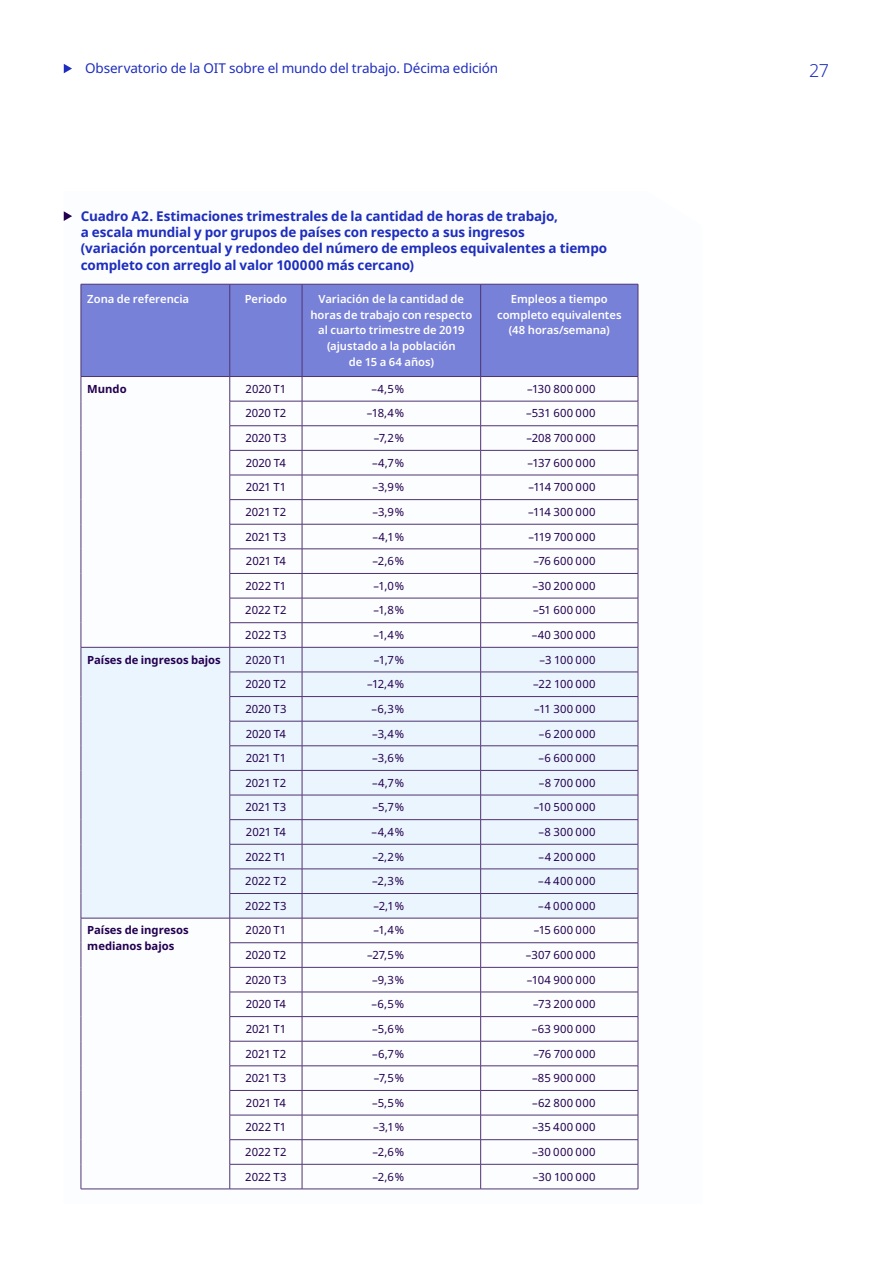
<style>
.page{position:relative;width:893px;height:1263px;background:#fff}
.page>*{position:absolute;margin:0;border:0;box-sizing:border-box;transform-origin:0 0}
.t1{font:300 18px "Noto Sans";color:#1e2dbe}
.Note_-title-table{font:700 13.5px/16.2px "Noto Sans";letter-spacing:-.01em;color:#1e2dbe}
.t2{font:13.5px "Noto Sans";letter-spacing:-.01em;color:#1e2dbe}
.table_text{font:11.25px "Noto Sans";letter-spacing:.015em;color:#230050}
.table_header{font:600 11.25px/15.8px "Noto Sans";color:#fff;text-align:center}
.table_text-2{font:700 11.25px "Noto Sans";letter-spacing:-.005em;color:#230050}
</style>
<div class="page">
<svg style="left:64px;top:64px;width:8px;height:9px"></svg>
<svg style="left:64px;top:211px;width:8px;height:10px"></svg>
<div style="left:82px;top:285px;width:556px;height:91px;background:#7881d8"></div>
<div style="left:82px;top:648px;width:148px;height:270px;background:#ebf5fd"></div>
<hr style="left:230px;top:284px;width:1px;height:92px;background:#4f3373">
<hr style="left:81px;top:647px;width:149px;height:1px;background:#4f3373">
<hr style="left:302px;top:284px;width:1px;height:92px;background:#4f3373">
<hr style="left:81px;top:918px;width:149px;height:1px;background:#4f3373">
<svg style="left:81px;top:377px;width:1px;height:812px"></svg>
<hr style="left:81px;top:284px;width:149px;height:1px;background:#4f3373">
<hr style="left:81px;top:284px;width:1px;height:92px;background:#4f3373">
<hr style="left:230px;top:284px;width:72px;height:1px;background:#4f3373">
<hr style="left:302px;top:284px;width:179px;height:1px;background:#4f3373">
<hr style="left:481px;top:284px;width:157px;height:1px;background:#4f3373">
<hr style="left:480px;top:284px;width:1px;height:92px;background:#4f3373">
<hr style="left:638px;top:284px;width:1px;height:92px;background:#4f3373">
<hr style="left:81px;top:376px;width:149px;height:1px;background:#4f3373">
<hr style="left:230px;top:376px;width:72px;height:1px;background:#4f3373">
<hr style="left:302px;top:376px;width:179px;height:1px;background:#4f3373">
<hr style="left:481px;top:376px;width:157px;height:1px;background:#4f3373">
<hr style="left:81px;top:1189px;width:149px;height:1px;background:#4f3373">
<svg style="left:230px;top:377px;width:409px;height:812px"></svg>
<hr style="left:230px;top:1164px;width:72px;height:1px;background:#4f3373">
<hr style="left:230px;top:1189px;width:72px;height:1px;background:#4f3373">
<hr style="left:302px;top:1164px;width:179px;height:1px;background:#4f3373">
<hr style="left:302px;top:1189px;width:179px;height:1px;background:#4f3373">
<hr style="left:481px;top:1164px;width:157px;height:1px;background:#4f3373">
<hr style="left:481px;top:1189px;width:157px;height:1px;background:#4f3373">
<p class="t2" style="left:85px;top:59px;width:414px">Observatorio de la OIT sobre el mundo del trabajo. Décima edición</p>
<h1 class="t1" style="left:809px;top:57px;width:22px">27</h1>
<p class="Note_-title-table" style="left:81px;top:208px;width:528px">Cuadro A2. Estimaciones trimestrales de la cantidad de horas de trabajo,<br>a escala mundial y por grupos de países con respecto a sus ingresos<br>(variación porcentual y redondeo del número de empleos equivalentes a tiempo completo con arreglo al valor 100000 más cercano)</p>
<p class="table_header" style="left:87px;top:291px;width:103px">Zona de referencia</p>
<p class="table_header" style="left:245px;top:291px;width:44px">Periodo</p>
<p class="table_header" style="left:310px;top:291px;width:163px">Variación de la cantidad de horas de trabajo con respecto al cuarto trimestre de 2019 (ajustado a la población<br>de 15 a 64 años)</p>
<p class="table_header" style="left:497px;top:291px;width:126px">Empleos a tiempo completo equivalentes</p>
<p class="table_header" style="left:509px;top:323px;width:103px">(48 horas/semana)</p>
<p class="table_text-2" style="left:87px;top:381px;width:41px">Mundo</p>
<p class="table_text" style="left:246px;top:381px;width:42px">2020 T1</p>
<p class="table_text" style="left:371px;top:381px;width:34px">–4,5%</p>
<p class="table_text" style="left:527px;top:381px;width:70px">–130 800 000</p>
<p class="table_text" style="left:245px;top:405px;width:42px">2020 T2</p>
<p class="table_text" style="left:367px;top:405px;width:39px">–18,4%</p>
<p class="table_text" style="left:526px;top:405px;width:71px">–531 600 000</p>
<p class="table_text" style="left:245px;top:430px;width:43px">2020 T3</p>
<p class="table_text" style="left:374px;top:430px;width:32px">–7,2%</p>
<p class="table_text" style="left:526px;top:430px;width:71px">–208 700 000</p>
<p class="table_text" style="left:246px;top:455px;width:42px">2020 T4</p>
<p class="table_text" style="left:372px;top:455px;width:34px">–4,7%</p>
<p class="table_text" style="left:527px;top:455px;width:70px">–137 600 000</p>
<p class="table_text" style="left:246px;top:479px;width:42px">2021 T1</p>
<p class="table_text" style="left:373px;top:479px;width:33px">–3,9%</p>
<p class="table_text" style="left:528px;top:479px;width:69px">–114 700 000</p>
<p class="table_text" style="left:245px;top:504px;width:42px">2021 T2</p>
<p class="table_text" style="left:373px;top:504px;width:33px">–3,9%</p>
<p class="table_text" style="left:528px;top:504px;width:69px">–114 300 000</p>
<p class="table_text" style="left:245px;top:528px;width:42px">2021 T3</p>
<p class="table_text" style="left:372px;top:528px;width:33px">–4,1%</p>
<p class="table_text" style="left:528px;top:528px;width:68px">–119 700 000</p>
<p class="table_text" style="left:246px;top:553px;width:41px">2021 T4</p>
<p class="table_text" style="left:373px;top:553px;width:33px">–2,6%</p>
<p class="table_text" style="left:533px;top:553px;width:64px">–76 600 000</p>
<p class="table_text" style="left:246px;top:578px;width:42px">2022 T1</p>
<p class="table_text" style="left:374px;top:578px;width:32px">–1,0%</p>
<p class="table_text" style="left:532px;top:578px;width:64px">–30 200 000</p>
<p class="table_text" style="left:245px;top:602px;width:43px">2022 T2</p>
<p class="table_text" style="left:373px;top:602px;width:32px">–1,8%</p>
<p class="table_text" style="left:533px;top:602px;width:64px">–51 600 000</p>
<p class="table_text" style="left:245px;top:627px;width:43px">2022 T3</p>
<p class="table_text" style="left:373px;top:627px;width:32px">–1,4%</p>
<p class="table_text" style="left:532px;top:627px;width:65px">–40 300 000</p>
<p class="table_text-2" style="left:87px;top:652px;width:135px">Países de ingresos bajos</p>
<p class="table_text" style="left:246px;top:652px;width:42px">2020 T1</p>
<p class="table_text" style="left:374px;top:652px;width:32px">–1,7%</p>
<p class="table_text" style="left:539px;top:652px;width:57px">–3 100 000</p>
<p class="table_text" style="left:245px;top:676px;width:42px">2020 T2</p>
<p class="table_text" style="left:367px;top:676px;width:39px">–12,4%</p>
<p class="table_text" style="left:533px;top:676px;width:64px">–22 100 000</p>
<p class="table_text" style="left:245px;top:701px;width:43px">2020 T3</p>
<p class="table_text" style="left:371px;top:701px;width:34px">–6,3%</p>
<p class="table_text" style="left:534px;top:701px;width:63px">–11 300 000</p>
<p class="table_text" style="left:246px;top:725px;width:42px">2020 T4</p>
<p class="table_text" style="left:372px;top:725px;width:33px">–3,4%</p>
<p class="table_text" style="left:539px;top:725px;width:58px">–6 200 000</p>
<p class="table_text" style="left:246px;top:750px;width:42px">2021 T1</p>
<p class="table_text" style="left:372px;top:750px;width:33px">–3,6%</p>
<p class="table_text" style="left:538px;top:750px;width:59px">–6 600 000</p>
<p class="table_text" style="left:245px;top:775px;width:42px">2021 T2</p>
<p class="table_text" style="left:372px;top:775px;width:34px">–4,7%</p>
<p class="table_text" style="left:539px;top:775px;width:58px">–8 700 000</p>
<p class="table_text" style="left:245px;top:799px;width:42px">2021 T3</p>
<p class="table_text" style="left:373px;top:799px;width:33px">–5,7%</p>
<p class="table_text" style="left:534px;top:799px;width:63px">–10 500 000</p>
<p class="table_text" style="left:246px;top:824px;width:41px">2021 T4</p>
<p class="table_text" style="left:372px;top:824px;width:34px">–4,4%</p>
<p class="table_text" style="left:539px;top:824px;width:58px">–8 300 000</p>
<p class="table_text" style="left:246px;top:848px;width:42px">2022 T1</p>
<p class="table_text" style="left:372px;top:848px;width:33px">–2,2%</p>
<p class="table_text" style="left:539px;top:848px;width:58px">–4 200 000</p>
<p class="table_text" style="left:245px;top:873px;width:43px">2022 T2</p>
<p class="table_text" style="left:372px;top:873px;width:33px">–2,3%</p>
<p class="table_text" style="left:538px;top:873px;width:59px">–4 400 000</p>
<p class="table_text" style="left:245px;top:898px;width:43px">2022 T3</p>
<p class="table_text" style="left:373px;top:898px;width:32px">–2,1%</p>
<p class="table_text" style="left:538px;top:898px;width:59px">–4 000 000</p>
<p class="table_text-2" style="left:87px;top:922px;width:103px">Países de ingresos</p>
<p class="table_text-2" style="left:87px;top:938px;width:88px">medianos bajos</p>
<p class="table_text" style="left:246px;top:922px;width:42px">2020 T1</p>
<p class="table_text" style="left:373px;top:922px;width:32px">–1,4%</p>
<p class="table_text" style="left:534px;top:922px;width:63px">–15 600 000</p>
<p class="table_text" style="left:245px;top:947px;width:42px">2020 T2</p>
<p class="table_text" style="left:367px;top:947px;width:39px">–27,5%</p>
<p class="table_text" style="left:526px;top:947px;width:71px">–307 600 000</p>
<p class="table_text" style="left:245px;top:972px;width:43px">2020 T3</p>
<p class="table_text" style="left:372px;top:972px;width:33px">–9,3%</p>
<p class="table_text" style="left:527px;top:972px;width:70px">–104 900 000</p>
<p class="table_text" style="left:246px;top:996px;width:42px">2020 T4</p>
<p class="table_text" style="left:372px;top:996px;width:34px">–6,5%</p>
<p class="table_text" style="left:533px;top:996px;width:64px">–73 200 000</p>
<p class="table_text" style="left:246px;top:1021px;width:42px">2021 T1</p>
<p class="table_text" style="left:372px;top:1021px;width:33px">–5,6%</p>
<p class="table_text" style="left:532px;top:1021px;width:65px">–63 900 000</p>
<p class="table_text" style="left:245px;top:1045px;width:42px">2021 T2</p>
<p class="table_text" style="left:372px;top:1045px;width:33px">–6,7%</p>
<p class="table_text" style="left:534px;top:1045px;width:63px">–76 700 000</p>
<p class="table_text" style="left:245px;top:1070px;width:42px">2021 T3</p>
<p class="table_text" style="left:374px;top:1070px;width:32px">–7,5%</p>
<p class="table_text" style="left:532px;top:1070px;width:65px">–85 900 000</p>
<p class="table_text" style="left:246px;top:1095px;width:41px">2021 T4</p>
<p class="table_text" style="left:372px;top:1095px;width:34px">–5,5%</p>
<p class="table_text" style="left:532px;top:1095px;width:65px">–62 800 000</p>
<p class="table_text" style="left:246px;top:1119px;width:42px">2022 T1</p>
<p class="table_text" style="left:373px;top:1119px;width:33px">–3,1%</p>
<p class="table_text" style="left:532px;top:1119px;width:65px">–35 400 000</p>
<p class="table_text" style="left:245px;top:1144px;width:43px">2022 T2</p>
<p class="table_text" style="left:373px;top:1144px;width:33px">–2,6%</p>
<p class="table_text" style="left:532px;top:1144px;width:65px">–30 000 000</p>
<p class="table_text" style="left:245px;top:1168px;width:43px">2022 T3</p>
<p class="table_text" style="left:373px;top:1168px;width:33px">–2,6%</p>
<p class="table_text" style="left:533px;top:1168px;width:64px">–30 100 000</p>
</div>
